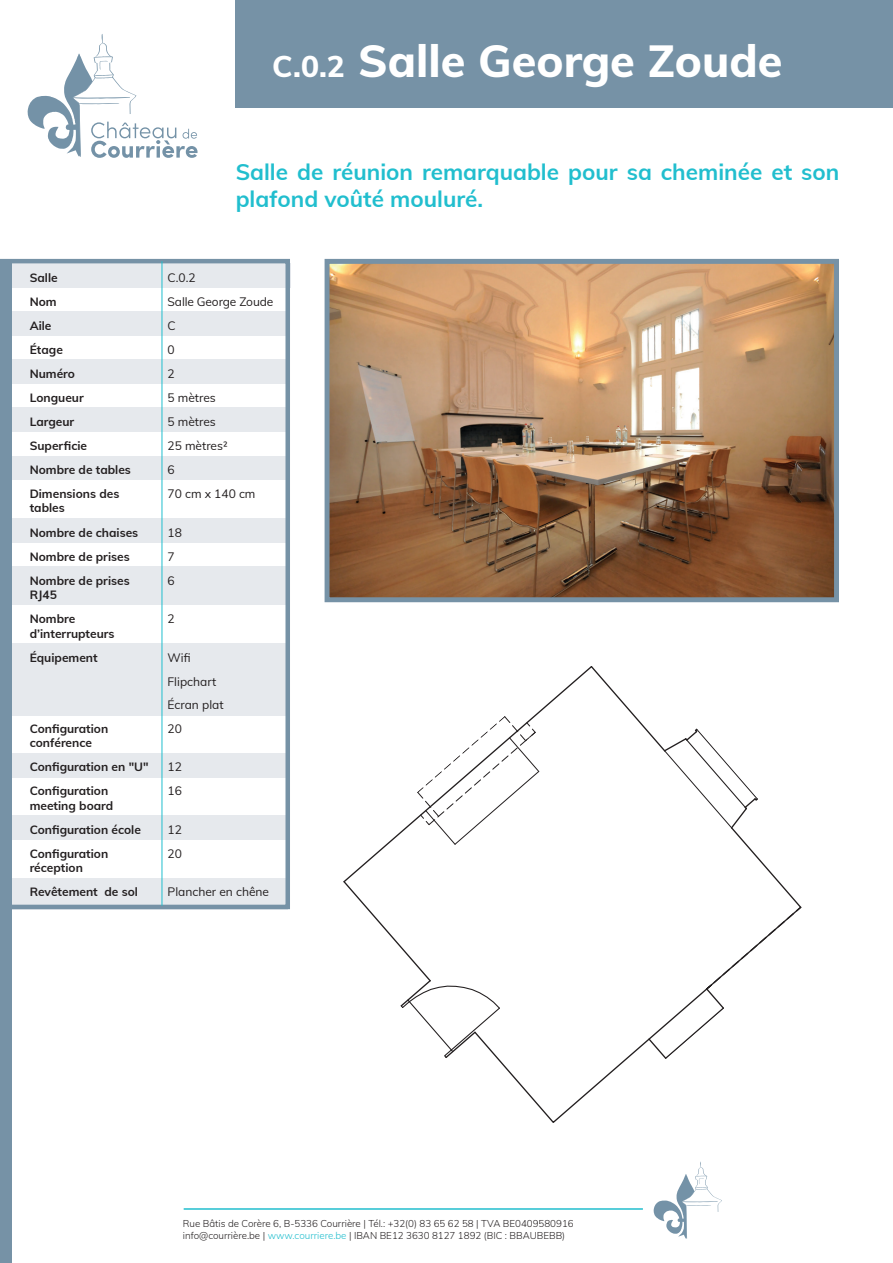
<style>
.page{position:relative;width:893px;height:1263px;background:#fff}
.page>*{position:absolute;margin:0;border:0;box-sizing:border-box;transform-origin:0 0}
.t1{font:800 45px "Muli";color:#fff}
.t2{font:700 22.5px/27px "Muli";color:#21bece}
.t3{font:700 12px/14.4px "Muli";color:#231f20}
.t4{font:12px/24px "Muli";color:#231f20}
.t5{font:300 9.75px/11.7px "Muli";color:#231f20}
.s1{font-size:30px}
.s2{color:#21bece}
</style>
<div class="page">
<svg style="left:27px;top:34px;width:171px;height:124px"></svg>
<div style="left:235px;top:0;width:658px;height:107px;background:#7692a6"></div>
<svg style="left:653px;top:1161px;width:69px;height:78px"></svg>
<hr style="left:184px;top:1208px;width:459px;height:2px;background:#21bece">
<img style="left:331px;top:265px;width:502px;height:331px">
<div style="left:325px;top:259px;width:514px;height:343px;border:5px solid #7692a6"></div>
<svg style="left:343px;top:666px;width:459px;height:457px"></svg>
<svg style="left:12px;top:259px;width:278px;height:650px"></svg>
<hr style="left:162px;top:261px;width:1px;height:645px;background:#21bece">
<div style="left:0;top:259px;width:12px;height:1004px;background:#7692a6"></div>
<h1 class="t1" style="left:272px;top:28px;width:512px"><span class="s1">C.0.2</span> Salle George Zoude</h1>
<h2 class="t2" style="left:236px;top:158px;width:605px">Salle de réunion remarquable pour sa cheminée et son plafond voûté mouluré.</h2>
<p class="t3" style="left:30px;top:269px;width:29px">Salle</p>
<p class="t4" style="left:168px;top:265px;width:30px">C.0.2</p>
<p class="t3" style="left:30px;top:293px;width:28px">Nom</p>
<p class="t4" style="left:168px;top:289px;width:107px">Salle George Zoude</p>
<p class="t3" style="left:30px;top:317px;width:23px">Aile</p>
<p class="t4" style="left:168px;top:313px;width:10px">C</p>
<p class="t3" style="left:30px;top:342px;width:35px">Étage</p>
<p class="t4" style="left:168px;top:337px;width:9px">0</p>
<p class="t3" style="left:30px;top:366px;width:47px">Numéro</p>
<p class="t4" style="left:168px;top:361px;width:9px">2</p>
<p class="t3" style="left:30px;top:390px;width:56px">Longueur</p>
<p class="t4" style="left:168px;top:385px;width:50px">5 mètres</p>
<p class="t3" style="left:30px;top:414px;width:46px">Largeur</p>
<p class="t4" style="left:168px;top:409px;width:50px">5 mètres</p>
<p class="t3" style="left:30px;top:438px;width:59px">Superficie</p>
<p class="t4" style="left:168px;top:433px;width:62px">25 mètres²</p>
<p class="t3" style="left:30px;top:462px;width:103px">Nombre de tables</p>
<p class="t4" style="left:168px;top:457px;width:9px">6</p>
<p class="t3" style="left:30px;top:486px;width:91px">Dimensions des tables</p>
<p class="t4" style="left:168px;top:481px;width:89px">70 cm x 140 cm</p>
<p class="t3" style="left:30px;top:524px;width:110px">Nombre de chaises</p>
<p class="t4" style="left:168px;top:520px;width:16px">18</p>
<p class="t3" style="left:30px;top:548px;width:101px">Nombre de prises</p>
<p class="t4" style="left:168px;top:544px;width:9px">7</p>
<p class="t3" style="left:30px;top:572px;width:101px">Nombre de prises<br>RJ45</p>
<p class="t4" style="left:168px;top:568px;width:9px">6</p>
<p class="t3" style="left:30px;top:611px;width:86px">Nombre d’interrupteurs</p>
<p class="t4" style="left:168px;top:606px;width:9px">2</p>
<p class="t3" style="left:30px;top:649px;width:69px">Équipement</p>
<p class="t4" style="left:168px;top:645px;width:50px">Wifi<br>Flipchart</p>
<p class="t4" style="left:168px;top:692px;width:58px">Écran plat</p>
<p class="t3" style="left:30px;top:720px;width:80px">Configuration conférence</p>
<p class="t4" style="left:168px;top:716px;width:16px">20</p>
<p class="t3" style="left:30px;top:759px;width:120px">Configuration en "U"</p>
<p class="t4" style="left:168px;top:754px;width:16px">12</p>
<p class="t3" style="left:30px;top:783px;width:85px">Configuration meeting board</p>
<p class="t4" style="left:168px;top:778px;width:16px">16</p>
<p class="t3" style="left:30px;top:821px;width:113px">Configuration école</p>
<p class="t4" style="left:168px;top:817px;width:16px">12</p>
<p class="t3" style="left:30px;top:845px;width:80px">Configuration réception</p>
<p class="t4" style="left:168px;top:841px;width:16px">20</p>
<p class="t3" style="left:30px;top:884px;width:110px">Revêtement de sol</p>
<p class="t4" style="left:168px;top:879px;width:103px">Plancher en chêne</p>
<p class="t5" style="left:183px;top:1217px;width:392px">Rue Bâtis de Corère 6, B-5336 Courrière | Tél.: +32(0) 83 65 62 58 | TVA BE0409580916 info@courrière.be | <span class="s2">www.courriere.be</span> | IBAN BE12 3630 8127 1892 (BIC : BBAUBEBB)</p>
</div>
